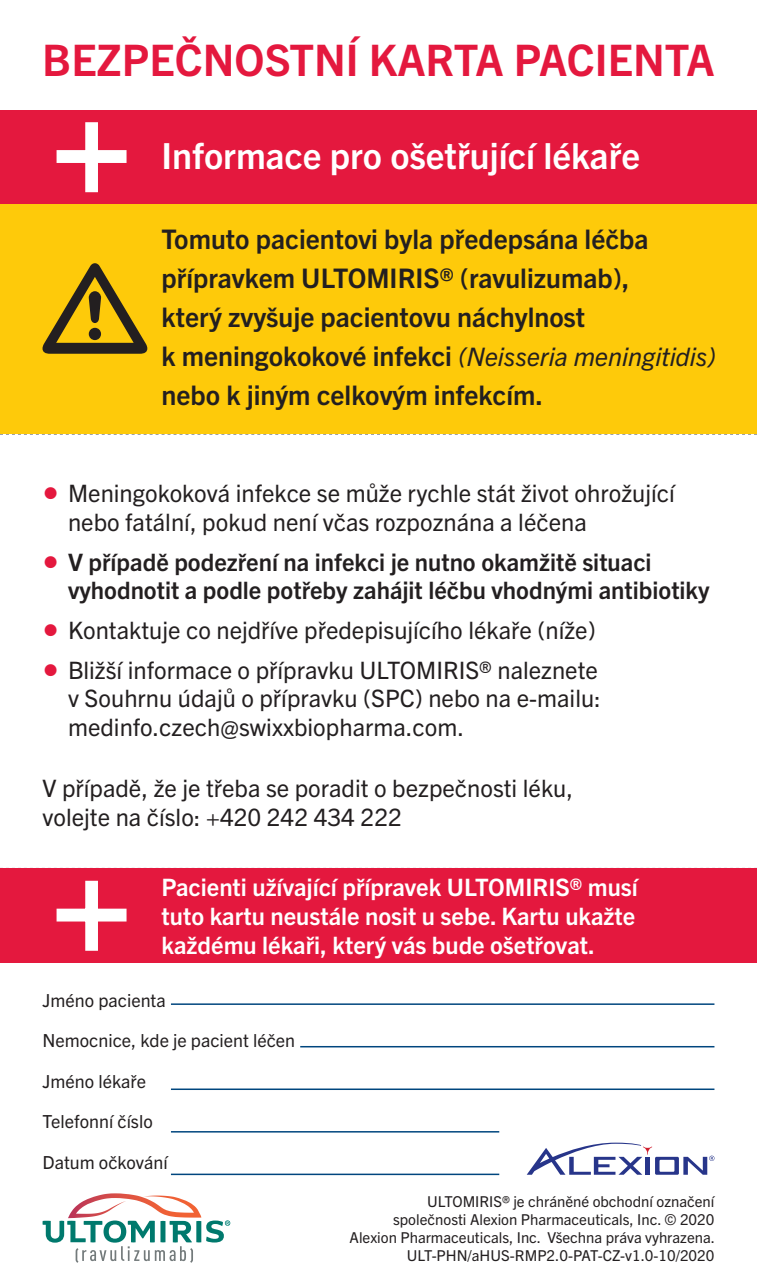
<style>
.page{position:relative;width:757px;height:1285px;background:#fff}
.page>*{position:absolute;margin:0;border:0;box-sizing:border-box;transform-origin:0 0}
.t1{font:700 43.5px "Trade Gothic Next LT Pro";color:#e4183e}
.t2{font:700 36px "Trade Gothic Next LT Pro";color:#fff}
.t3{font:700 27px/39px "Trade Gothic Next LT Pro";color:#231f20}
.t4{font:italic 25.5px "Trade Gothic Next LT Pro";color:#231f20}
.t5{font:24px/28.8px "Trade Gothic Next LT Pro";color:#231f20}
.t6{font:700 24px/28.8px "Trade Gothic Next LT Pro";color:#fff;text-align:justify}
.t7{font:700 24px/28.8px "Trade Gothic Next LT Pro";color:#231f20}
.t8{font:18px "Trade Gothic Next LT Pro";color:#231f20}
.t9{font:15px/18px "Trade Gothic Next LT Pro";color:#231f20;text-align:right}
.s1{font-weight:700;font-style:normal;font-size:27px}
.s2{font-size:33px;color:#e4183e}
.s3{font-weight:400;font-size:33px;color:#e4183e}
</style>
<div class="page">
<svg style="left:0;top:434px;width:757px;height:1px"></svg>
<svg style="left:0;top:867px;width:757px;height:1px"></svg>
<div style="left:0;top:110px;width:757px;height:94px;background:#e4183e"></div>
<svg style="left:56px;top:122px;width:71px;height:71px"></svg>
<div style="left:0;top:204px;width:757px;height:230px;background:#feca0a"></div>
<svg style="left:43px;top:263px;width:104px;height:90px"></svg>
<div style="left:0;top:868px;width:757px;height:94px;background:#e4183e"></div>
<svg style="left:56px;top:880px;width:71px;height:71px"></svg>
<hr style="left:171px;top:1003px;width:543px;height:1px;background:#00467e">
<hr style="left:300px;top:1045px;width:414px;height:2px;background:#00467e">
<hr style="left:171px;top:1088px;width:543px;height:1px;background:#00467e">
<hr style="left:171px;top:1130px;width:328px;height:2px;background:#00467e">
<hr style="left:171px;top:1173px;width:328px;height:1px;background:#00467e">
<svg style="left:43px;top:1193px;width:187px;height:69px"></svg>
<svg style="left:527px;top:1142px;width:187px;height:32px"></svg>
<h1 class="t1" style="left:42px;top:45px;width:674px">BEZPEČNOSTNÍ KARTA PACIENTA</h1>
<h2 class="t2" style="left:162px;top:143px;width:480px">Informace pro ošetřující lékaře</h2>
<p class="t3" style="left:162px;top:222px;width:488px">Tomuto pacientovi byla předepsána léčba přípravkem ULTOMIRIS® (ravulizumab), který zvyšuje pacientovu náchylnost</p>
<p class="t4" style="left:162px;top:348px;width:556px"><span class="s1">k meningokokové infekci</span> (Neisseria meningitidis)</p>
<p class="t3" style="left:162px;top:378px;width:383px">nebo k jiným celkovým infekcím.</p>
<p class="t5" style="left:68px;top:481px;width:608px;text-indent:-26px"><span class="s2">•</span> Meningokoková infekce se může rychle stát život ohrožující nebo fatální, pokud není včas rozpoznána a léčena</p>
<p class="t7" style="left:68px;top:549px;width:643px;text-indent:-26px"><span class="s3">•</span> V případě podezření na infekci je nutno okamžitě situaci vyhodnotit a podle potřeby zahájit léčbu vhodnými antibiotiky</p>
<p class="t5" style="left:43px;top:618px;width:555px"><span class="s2">•</span> Kontaktuje co nejdříve předepisujícího lékaře (níže)</p>
<p class="t5" style="left:68px;top:657px;width:534px;text-indent:-26px"><span class="s2">•</span> Bližší informace o přípravku ULTOMIRIS® naleznete v Souhrnu údajů o přípravku (SPC) nebo na e-mailu: medinfo.czech@swixxbiopharma.com.</p>
<p class="t5" style="left:43px;top:776px;width:532px">V případě, že je třeba se poradit o bezpečnosti léku, volejte na číslo: +420 242 434 222</p>
<p class="t6" style="left:162px;top:874px;width:478px">Pacienti užívající přípravek ULTOMIRIS® musí tuto kartu neustále nosit u sebe. Kartu ukažte každému lékaři, který vás bude ošetřovat.</p>
<p class="t8" style="left:43px;top:993px;width:125px">Jméno pacienta</p>
<p class="t8" style="left:43px;top:1033px;width:254px">Nemocnice, kde je pacient léčen</p>
<p class="t8" style="left:43px;top:1074px;width:105px">Jméno lékaře</p>
<p class="t8" style="left:43px;top:1115px;width:112px">Telefonní číslo</p>
<p class="t8" style="left:43px;top:1155px;width:127px">Datum očkování</p>
<p class="t9" style="left:350px;top:1193px;width:367px">ULTOMIRIS® je chráněné obchodní označení<br>společnosti Alexion Pharmaceuticals, Inc. © 2020<br>Alexion Pharmaceuticals, Inc. Všechna práva vyhrazena.<br>ULT-PHN/aHUS-RMP2.0-PAT-CZ-v1.0-10/2020</p>
</div>
